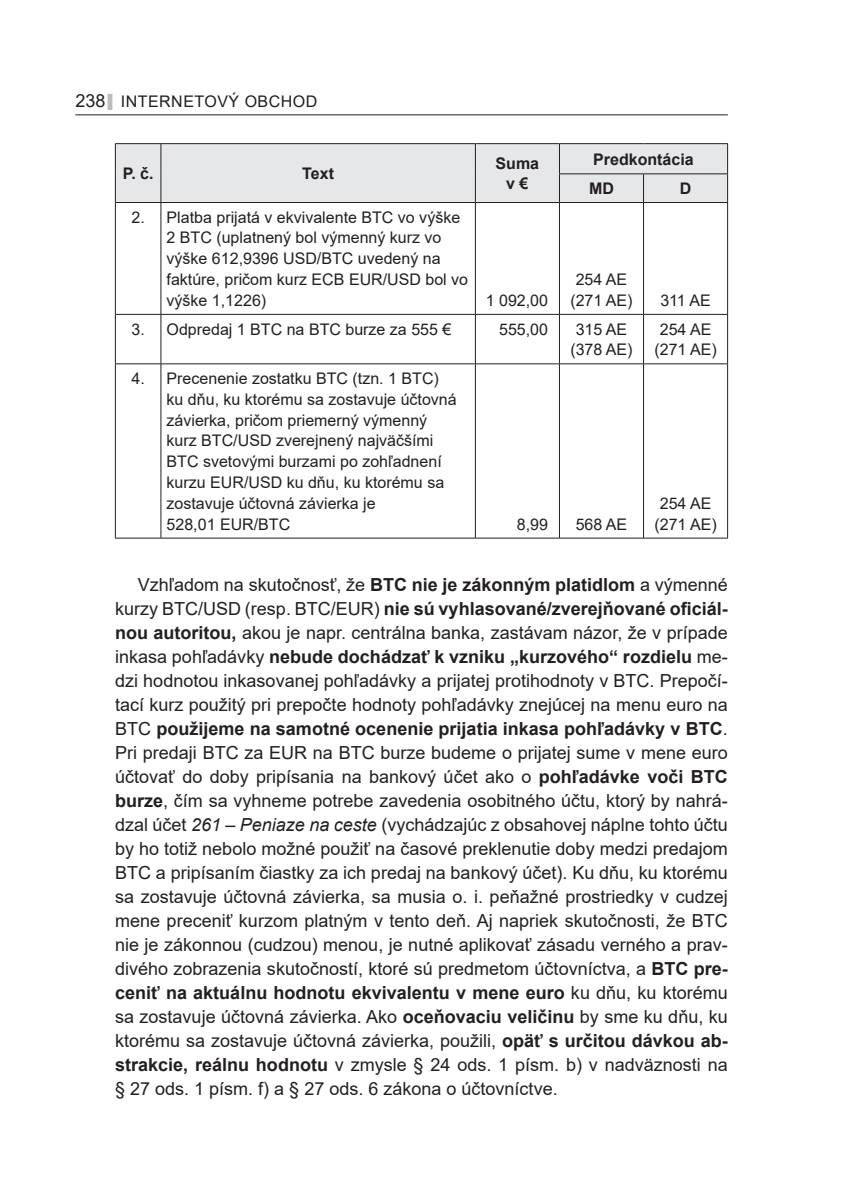
<style>
.page{position:relative;width:843px;height:1194px;background:#fff}
.page>*{position:absolute;margin:0;border:0;box-sizing:border-box;transform-origin:0 0}
.t1{font:18px/24px "Arial";color:#231f20;text-align:justify}
.t2{font:16px/20.8px "Arial";color:#231f20;text-align:center}
.t3{font:700 16px/20.8px "Arial";color:#231f20;text-align:center}
.t4{font:16px "Arial";letter-spacing:.03em;color:#231f20}
.s1{font-size:18px}
.s2{font-family:"Bauhaus 93";font-size:24px;color:#bcbdc0}
.s3{font-weight:700}
.s4{font-style:italic}
</style>
<div class="page">
<hr style="left:75px;top:114px;width:652px;height:1px;background:#231f20">
<hr style="left:160px;top:203px;width:1px;height:111px;background:#231f20">
<hr style="left:475px;top:203px;width:1px;height:111px;background:#231f20">
<hr style="left:559px;top:203px;width:1px;height:111px;background:#231f20">
<hr style="left:643px;top:203px;width:1px;height:111px;background:#231f20">
<hr style="left:115px;top:314px;width:46px;height:1px;background:#231f20">
<hr style="left:161px;top:314px;width:314px;height:1px;background:#231f20">
<hr style="left:160px;top:315px;width:1px;height:49px;background:#231f20">
<hr style="left:475px;top:314px;width:84px;height:1px;background:#231f20">
<hr style="left:475px;top:315px;width:1px;height:49px;background:#231f20">
<hr style="left:559px;top:314px;width:84px;height:1px;background:#231f20">
<hr style="left:559px;top:315px;width:1px;height:49px;background:#231f20">
<hr style="left:643px;top:314px;width:84px;height:1px;background:#231f20">
<hr style="left:643px;top:315px;width:1px;height:49px;background:#231f20">
<hr style="left:115px;top:363px;width:46px;height:1px;background:#231f20">
<hr style="left:161px;top:363px;width:314px;height:1px;background:#231f20">
<hr style="left:160px;top:364px;width:1px;height:174px;background:#231f20">
<hr style="left:475px;top:363px;width:84px;height:1px;background:#231f20">
<hr style="left:475px;top:364px;width:1px;height:174px;background:#231f20">
<hr style="left:559px;top:363px;width:84px;height:1px;background:#231f20">
<hr style="left:559px;top:364px;width:1px;height:174px;background:#231f20">
<hr style="left:643px;top:363px;width:84px;height:1px;background:#231f20">
<hr style="left:643px;top:364px;width:1px;height:174px;background:#231f20">
<hr style="left:115px;top:203px;width:1px;height:111px;background:#231f20">
<hr style="left:727px;top:203px;width:1px;height:111px;background:#231f20">
<hr style="left:115px;top:315px;width:1px;height:49px;background:#231f20">
<hr style="left:727px;top:315px;width:1px;height:49px;background:#231f20">
<hr style="left:115px;top:364px;width:1px;height:174px;background:#231f20">
<hr style="left:727px;top:364px;width:1px;height:174px;background:#231f20">
<hr style="left:115px;top:538px;width:46px;height:1px;background:#231f20">
<hr style="left:161px;top:538px;width:314px;height:1px;background:#231f20">
<hr style="left:475px;top:538px;width:84px;height:1px;background:#231f20">
<hr style="left:559px;top:538px;width:84px;height:1px;background:#231f20">
<hr style="left:643px;top:538px;width:84px;height:1px;background:#231f20">
<hr style="left:115px;top:143px;width:46px;height:1px;background:#231f20">
<hr style="left:161px;top:143px;width:314px;height:1px;background:#231f20">
<hr style="left:475px;top:143px;width:84px;height:1px;background:#231f20">
<hr style="left:559px;top:143px;width:84px;height:1px;background:#231f20">
<hr style="left:643px;top:143px;width:84px;height:1px;background:#231f20">
<div style="left:115px;top:144px;width:613px;height:58px;background:#e6e7e9"></div>
<hr style="left:115px;top:202px;width:46px;height:1px;background:#231f20">
<hr style="left:161px;top:202px;width:314px;height:1px;background:#231f20">
<hr style="left:475px;top:202px;width:84px;height:1px;background:#231f20">
<hr style="left:559px;top:202px;width:84px;height:1px;background:#231f20">
<hr style="left:643px;top:202px;width:84px;height:1px;background:#231f20">
<p class="t4" style="left:75px;top:90px;width:243px"><span class="s1">238</span><span class="s2">I</span> INTERNETOVÝ OBCHOD</p>
<p class="t3" style="left:123px;top:163px;width:32px">P. č.</p>
<p class="t3" style="left:302px;top:163px;width:33px">Text</p>
<p class="t3" style="left:495px;top:153px;width:45px">Suma v €</p>
<p class="t3" style="left:589px;top:144px;width:106px;line-height:29.4px;text-align:left">Predkontácia<br>MD</p>
<p class="t3" style="left:679px;top:178px;width:13px">D</p>
<p class="t2" style="left:166px;top:207px;width:303px;text-align:left;text-indent:-35px">2. Platba prijatá v ekvivalente BTC vo výške 2 BTC (uplatnený bol výmenný kurz vo výške 612,9396 USD/BTC uvedený na faktúre, pričom kurz ECB EUR/USD bol vo výške 1,1226)</p>
<p class="t2" style="left:485px;top:290px;width:64px">1 092,00</p>
<p class="t2" style="left:570px;top:269px;width:64px">254 AE (271 AE)</p>
<p class="t2" style="left:660px;top:290px;width:52px">311 AE</p>
<p class="t2" style="left:131px;top:318px;width:321px">3. Odpredaj 1 BTC na BTC burze za 555 €</p>
<p class="t2" style="left:499px;top:318px;width:50px">555,00</p>
<p class="t2" style="left:570px;top:318px;width:64px">315 AE (378 AE)</p>
<p class="t2" style="left:654px;top:318px;width:64px">254 AE (271 AE)</p>
<p class="t2" style="left:166px;top:368px;width:291px;text-align:left;text-indent:-35px">4. Precenenie zostatku BTC (tzn. 1 BTC) ku dňu, ku ktorému sa zostavuje účtovná závierka, pričom priemerný výmenný kurz BTC/USD zverejnený najväčšími BTC svetovými burzami po zohľadnení kurzu EUR/USD ku dňu, ku ktorému sa zostavuje účtovná závierka je<br>528,01 EUR/BTC</p>
<p class="t2" style="left:654px;top:493px;width:64px">254 AE (271 AE)</p>
<p class="t2" style="left:517px;top:513px;width:33px">8,99</p>
<p class="t2" style="left:575px;top:513px;width:53px">568 AE</p>
<p class="t1" style="left:115px;top:572px;width:614px;text-indent:23px">Vzhľadom na skutočnosť, že <span class="s3">BTC nie je zákonným platidlom</span> a výmenné kurzy BTC/USD (resp. BTC/EUR) <span class="s3">nie sú vyhlasované/zverejňované oficiál&shy;nou autoritou,</span> akou je napr. centrálna banka, zastávam názor, že v prípade inkasa pohľadávky <span class="s3">nebude dochádzať k vzniku „kurzového“ rozdielu</span> me&shy;dzi hodnotou inkasovanej pohľadávky a prijatej protihodnoty v BTC. Prepočí&shy;tací kurz použitý pri prepočte hodnoty pohľadávky znejúcej na menu euro na BTC <span class="s3">použijeme na samotné ocenenie prijatia inkasa pohľadávky v BTC</span>.<br>Pri predaji BTC za EUR na BTC burze budeme o prijatej sume v mene euro účtovať do doby pripísania na bankový účet ako o <span class="s3">pohľadávke voči BTC burze</span>, čím sa vyhneme potrebe zavedenia osobitného účtu, ktorý by nahrá&shy;dzal účet <span class="s4">261 – Peniaze na ceste</span> (vychádzajúc z obsahovej náplne tohto účtu by ho totiž nebolo možné použiť na časové preklenutie doby medzi predajom BTC a pripísaním čiastky za ich predaj na bankový účet). Ku dňu, ku ktorému sa zostavuje účtovná závierka, sa musia o. i. peňažné prostriedky v cudzej mene preceniť kurzom platným v tento deň. Aj napriek skutočnosti, že BTC nie je zákonnou (cudzou) menou, je nutné aplikovať zásadu verného a prav&shy;divého zobrazenia skutočností, ktoré sú predmetom účtovníctva, a <span class="s3">BTC pre&shy;ceniť na aktuálnu hodnotu ekvivalentu v mene euro</span> ku dňu, ku ktorému sa zostavuje účtovná závierka. Ako <span class="s3">oceňovaciu veličinu</span> by sme ku dňu, ku ktorému sa zostavuje účtovná závierka, použili, <span class="s3">opäť s určitou dávkou ab&shy;strakcie, reálnu hodnotu</span> v zmysle § 24 ods. 1 písm. b) v nadväznosti na § 27 ods. 1 písm. f) a § 27 ods. 6 zákona o účtovníctve.</p>
</div>
